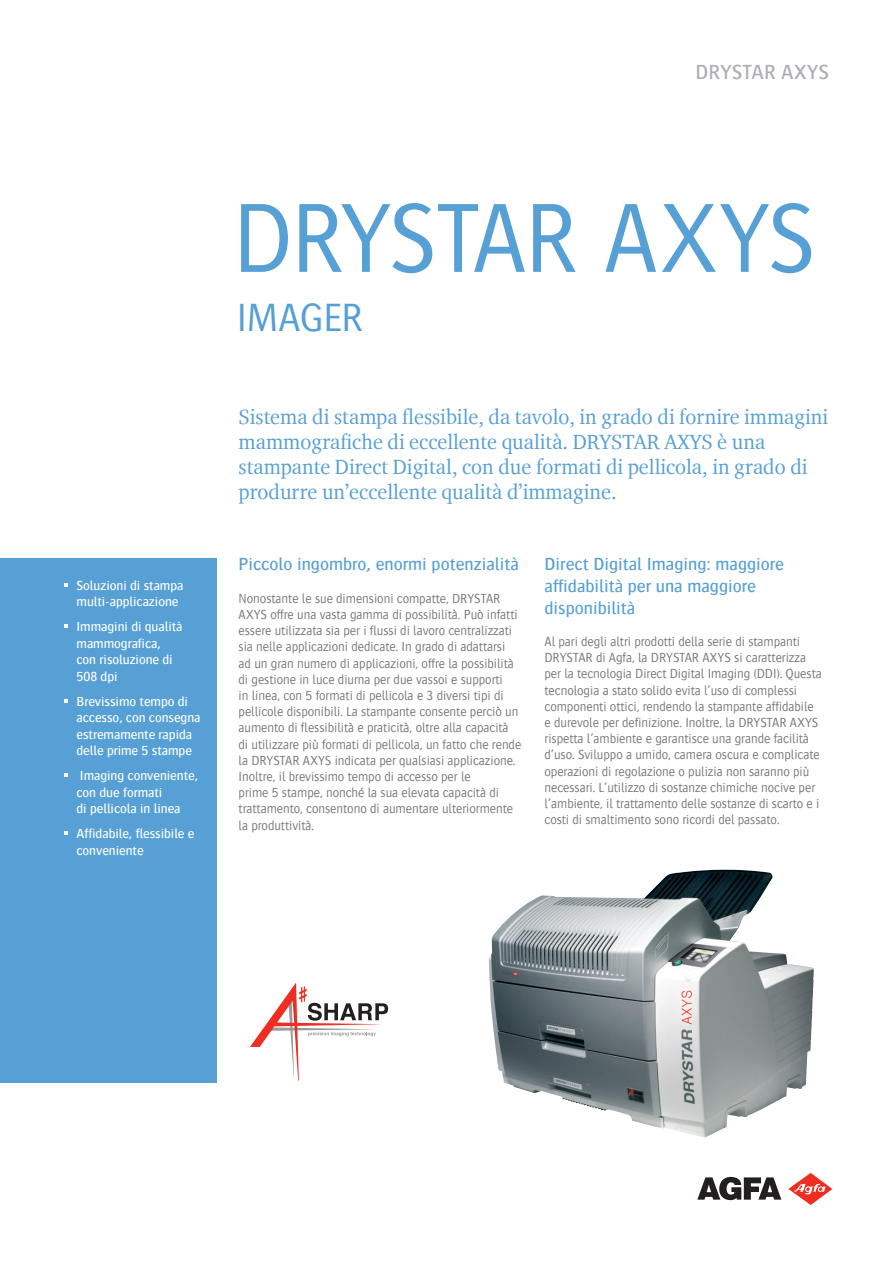
<style>
.page{position:relative;width:893px;height:1263px;background:#fff}
.page>*{position:absolute;margin:0;border:0;box-sizing:border-box;transform-origin:0 0}
.t1{font:300 102px "Bosis For Agfa";letter-spacing:-.025em;color:#56a0d5}
.t2{font:300 40.5px "Bosis For Agfa";letter-spacing:-.015em;color:#56a0d5}
.t3{font:21px/25.2px "Charter ITC For Agfa";color:#56a0d5}
.t4{font:500 21px "Bosis For Agfa";color:#aeafb3}
.t5{font:500 18px/21.6px "Bosis For Agfa";color:#56a0d5}
.t6{font:300 13.5px/16.2px "Bosis For Agfa";letter-spacing:-.005em;color:#76787b}
.t7{font:500 13.5px/16.5px "Bosis For Agfa";letter-spacing:-.005em;color:#fff}
</style>
<div class="page">
<svg style="left:697px;top:1177px;width:84px;height:23px"></svg>
<svg style="left:788px;top:1173px;width:44px;height:32px"></svg>
<div style="left:0;top:558px;width:217px;height:525px;background:#56a0d5"></div>
<svg style="left:64px;top:583px;width:3px;height:4px"></svg>
<svg style="left:64px;top:624px;width:3px;height:4px"></svg>
<svg style="left:64px;top:699px;width:3px;height:4px"></svg>
<svg style="left:64px;top:773px;width:3px;height:4px"></svg>
<svg style="left:64px;top:831px;width:3px;height:4px"></svg>
<svg style="left:250px;top:983px;width:138px;height:98px"></svg>
<img style="left:489px;top:870px;width:325px;height:268px">
<h3 class="t4" style="left:696px;top:61px;width:135px">DRYSTAR AXYS</h3>
<p class="t7" style="left:77px;top:577px;width:108px">Soluzioni di stampa multi-applicazione</p>
<p class="t7" style="left:77px;top:618px;width:108px">Immagini di qualità mammografica, con risoluzione di<br>508 dpi</p>
<p class="t7" style="left:77px;top:693px;width:126px">Brevissimo tempo di accesso, con consegna estremamente rapida delle prime 5 stampe</p>
<p class="t7" style="left:77px;top:767px;width:123px">Imaging conveniente, con due formati<br>di pellicola in linea</p>
<p class="t7" style="left:77px;top:825px;width:120px">Affidabile, flessibile e conveniente</p>
<h1 class="t1" style="left:232px;top:185px;width:586px">DRYSTAR AXYS</h1>
<h2 class="t2" style="left:237px;top:296px;width:128px">IMAGER</h2>
<p class="t3" style="left:239px;top:403px;width:591px">Sistema di stampa flessibile, da tavolo, in grado di fornire immagini mammografiche di eccellente qualità. DRYSTAR AXYS è una stampante Direct Digital, con due formati di pellicola, in grado di produrre un’eccellente qualità d’immagine.</p>
<h3 class="t5" style="left:239px;top:553px;width:282px">Piccolo ingombro, enormi potenzialità</h3>
<p class="t6" style="left:239px;top:590px;width:284px">Nonostante le sue dimensioni compatte, DRYSTAR AXYS offre una vasta gamma di possibilità. Può infatti essere utilizzata sia per i flussi di lavoro centralizzati sia nelle applicazioni dedicate. In grado di adattarsi<br>ad un gran numero di applicazioni, offre la possibilità di gestione in luce diurna per due vassoi e supporti<br>in linea, con 5 formati di pellicola e 3 diversi tipi di pellicole disponibili. La stampante consente perciò un aumento di flessibilità e praticità, oltre alla capacità di utilizzare più formati di pellicola, un fatto che rende la DRYSTAR AXYS indicata per qualsiasi applicazione.<br>Inoltre, il brevissimo tempo di accesso per le<br>prime 5 stampe, nonché la sua elevata capacità di trattamento, consentono di aumentare ulteriormente la produttività.</p>
<h3 class="t5" style="left:544px;top:553px;width:241px">Direct Digital Imaging: maggiore affidabilità per una maggiore disponibilità</h3>
<p class="t6" style="left:544px;top:633px;width:279px">Al pari degli altri prodotti della serie di stampanti DRYSTAR di Agfa, la DRYSTAR AXYS si caratterizza per la tecnologia Direct Digital Imaging (DDI). Questa tecnologia a stato solido evita l’uso di complessi componenti ottici, rendendo la stampante affidabile e durevole per definizione. Inoltre, la DRYSTAR AXYS rispetta l’ambiente e garantisce una grande facilità d’uso. Sviluppo a umido, camera oscura e complicate operazioni di regolazione o pulizia non saranno più necessari. L’utilizzo di sostanze chimiche nocive per l’ambiente, il trattamento delle sostanze di scarto e i costi di smaltimento sono ricordi del passato.</p>
</div>
